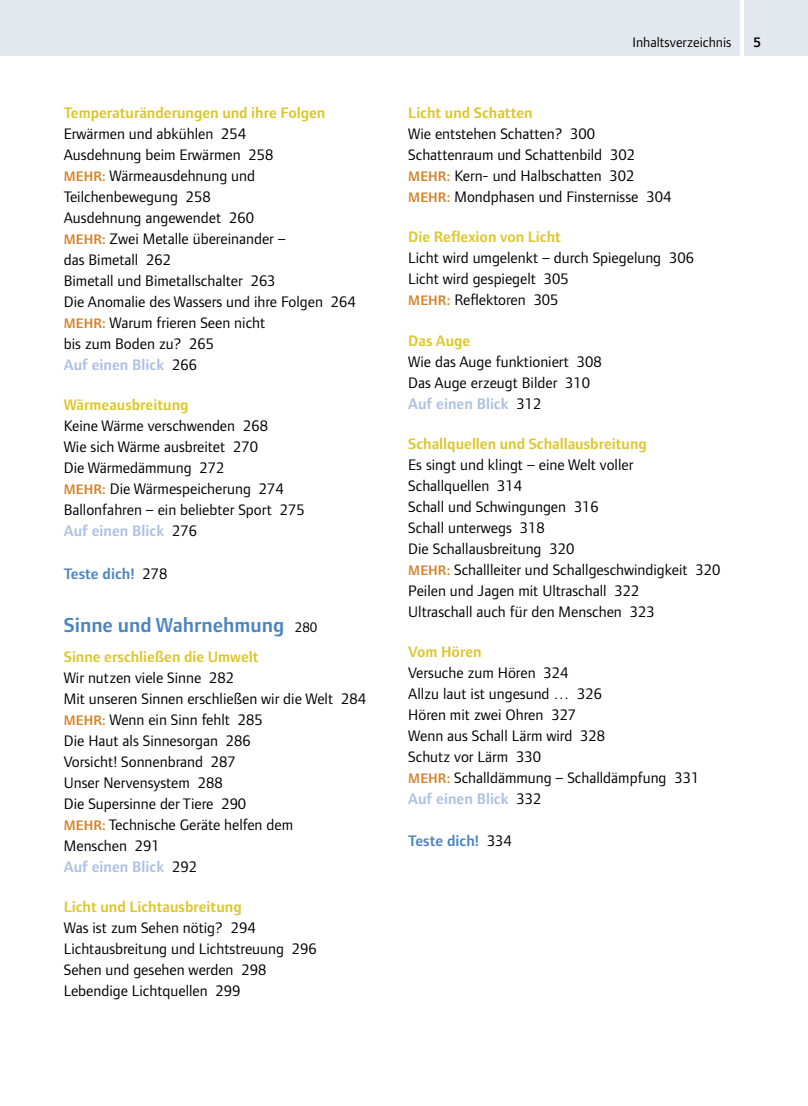
<style>
.page{position:relative;width:808px;height:1106px;background:#fff}
.page>*{position:absolute;margin:0;border:0;box-sizing:border-box;transform-origin:0 0}
._60_1_U1_Inhalt{font:600 21px "Foundry Form Sans";color:#4a84c1}
._64_Inhalt_Fließtext{font:15.75px/21px "Foundry Form Sans";color:#000}
._60_2_U2_Inhalt{font:600 15.75px "Foundry Form Sans";color:#ddc627}
._64_Inhalt_Fließtext-2{font:600 15.75px "Foundry Form Sans";color:#acbfe4}
._64_Inhalt_Fließtext-3{font:600 15.75px "Foundry Form Sans";color:#4a84c1}
._60_3_U2_Inhalt_kl_A{font:600 15.75px "Foundry Form Sans";color:#ddc627}
._72_1_Kolumne_rechts{font:14.25px "Foundry Form Sans";color:#000}
.t1{font:600 14.25px "Foundry Sterling";color:#000}
.s1{font-weight:600;font-size:14.25px;color:#d58127}
.s2{font-weight:400;color:#000}
.s3{font-weight:400;font-size:14.25px;color:#000}
</style>
<div class="page">
<div style="left:744px;top:0;width:64px;height:55px;background:#e2e8ed"></div>
<div style="left:0;top:0;width:740px;height:55px;background:#e2e8ed"></div>
<p class="_60_2_U2_Inhalt" style="left:64px;top:104px;width:263px">Temperaturänderungen und ihre Folgen</p>
<p class="_64_Inhalt_Fließtext" style="left:64px;top:123px;width:184px">Erwärmen und abkühlen 254</p>
<p class="_64_Inhalt_Fließtext" style="left:64px;top:144px;width:211px">Ausdehnung beim Erwärmen 258</p>
<p class="_64_Inhalt_Fließtext" style="left:64px;top:165px;width:193px"><span class="s1">MEHR:</span> Wärmeausdehnung und<br>Teilchenbewegung 258</p>
<p class="_64_Inhalt_Fließtext" style="left:64px;top:207px;width:192px">Ausdehnung angewendet 260</p>
<p class="_64_Inhalt_Fließtext" style="left:64px;top:228px;width:223px"><span class="s1">MEHR:</span> Zwei Metalle übereinander – das Bimetall 262</p>
<p class="_64_Inhalt_Fließtext" style="left:64px;top:270px;width:213px">Bimetall und Bimetallschalter 263</p>
<p class="_64_Inhalt_Fließtext" style="left:64px;top:291px;width:293px">Die Anomalie des Wassers und ihre Folgen 264</p>
<p class="_64_Inhalt_Fließtext" style="left:64px;top:312px;width:203px"><span class="s1">MEHR:</span> Warum frieren Seen nicht bis zum Boden zu? 265</p>
<p class="_64_Inhalt_Fließtext-2" style="left:64px;top:356px;width:135px">Auf einen Blick <span class="s2">266</span></p>
<p class="_60_2_U2_Inhalt" style="left:64px;top:396px;width:126px">Wärmeausbreitung</p>
<p class="_64_Inhalt_Fließtext" style="left:64px;top:415px;width:206px">Keine Wärme verschwenden 268</p>
<p class="_64_Inhalt_Fließtext" style="left:64px;top:436px;width:196px">Wie sich Wärme ausbreitet 270</p>
<p class="_64_Inhalt_Fließtext" style="left:64px;top:457px;width:162px">Die Wärmedämmung 272</p>
<p class="_64_Inhalt_Fließtext" style="left:64px;top:478px;width:221px"><span class="s1">MEHR:</span> Die Wärmespeicherung 274</p>
<p class="_64_Inhalt_Fließtext" style="left:64px;top:499px;width:242px">Ballonfahren – ein beliebter Sport 275</p>
<p class="_64_Inhalt_Fließtext-2" style="left:64px;top:522px;width:135px">Auf einen Blick <span class="s2">276</span></p>
<p class="_64_Inhalt_Fließtext-3" style="left:64px;top:564px;width:105px">Teste dich! <span class="s2">278</span></p>
<p class="_60_1_U1_Inhalt" style="left:64px;top:612px;width:255px">Sinne und Wahrnehmung <span class="s3">280</span></p>
<p class="_60_3_U2_Inhalt_kl_A" style="left:64px;top:647px;width:196px">Sinne erschließen die Umwelt</p>
<p class="_64_Inhalt_Fließtext" style="left:64px;top:667px;width:172px">Wir nutzen viele Sinne 282</p>
<p class="_64_Inhalt_Fließtext" style="left:64px;top:688px;width:304px">Mit unseren Sinnen erschließen wir die Welt 284</p>
<p class="_64_Inhalt_Fließtext" style="left:64px;top:709px;width:200px"><span class="s1">MEHR:</span> Wenn ein Sinn fehlt 285</p>
<p class="_64_Inhalt_Fließtext" style="left:64px;top:730px;width:188px">Die Haut als Sinnesorgan 286</p>
<p class="_64_Inhalt_Fließtext" style="left:64px;top:751px;width:174px">Vorsicht! Sonnenbrand 287</p>
<p class="_64_Inhalt_Fließtext" style="left:64px;top:772px;width:160px">Unser Nervensystem 288</p>
<p class="_64_Inhalt_Fließtext" style="left:64px;top:793px;width:184px">Die Supersinne der Tiere 290</p>
<p class="_64_Inhalt_Fließtext" style="left:64px;top:814px;width:231px"><span class="s1">MEHR:</span> Technische Geräte helfen dem<br>Menschen 291</p>
<p class="_64_Inhalt_Fließtext-2" style="left:64px;top:857px;width:135px">Auf einen Blick <span class="s2">292</span></p>
<p class="_60_2_U2_Inhalt" style="left:64px;top:897px;width:180px">Licht und Lichtausbreitung</p>
<p class="_64_Inhalt_Fließtext" style="left:64px;top:917px;width:193px">Was ist zum Sehen nötig? 294</p>
<p class="_64_Inhalt_Fließtext" style="left:64px;top:938px;width:254px">Lichtausbreitung und Lichtstreuung 296</p>
<p class="_64_Inhalt_Fließtext" style="left:64px;top:959px;width:204px">Sehen und gesehen werden 298</p>
<p class="_64_Inhalt_Fließtext" style="left:64px;top:980px;width:178px">Lebendige Lichtquellen 299</p>
<p class="_72_1_Kolumne_rechts" style="left:632px;top:34px;width:100px">Inhaltsverzeichnis</p>
<p class="t1" style="left:753px;top:34px;width:10px">5</p>
<p class="_60_2_U2_Inhalt" style="left:408px;top:104px;width:126px">Licht und Schatten</p>
<p class="_64_Inhalt_Fließtext" style="left:408px;top:123px;width:188px">Wie entstehen Schatten? 300</p>
<p class="_64_Inhalt_Fließtext" style="left:408px;top:144px;width:228px">Schattenraum und Schattenbild 302</p>
<p class="_64_Inhalt_Fließtext" style="left:408px;top:165px;width:228px"><span class="s1">MEHR:</span> Kern- und Halbschatten 302</p>
<p class="_64_Inhalt_Fließtext" style="left:408px;top:186px;width:265px"><span class="s1">MEHR:</span> Mondphasen und Finsternisse 304</p>
<p class="_60_2_U2_Inhalt" style="left:408px;top:228px;width:154px">Die Reflexion von Licht</p>
<p class="_64_Inhalt_Fließtext" style="left:408px;top:247px;width:287px">Licht wird umgelenkt – durch Spiegelung 306</p>
<p class="_64_Inhalt_Fließtext" style="left:408px;top:268px;width:162px">Licht wird gespiegelt 305</p>
<p class="_64_Inhalt_Fließtext" style="left:408px;top:289px;width:152px"><span class="s1">MEHR:</span> Reflektoren 305</p>
<p class="_60_2_U2_Inhalt" style="left:408px;top:331px;width:64px">Das Auge</p>
<p class="_64_Inhalt_Fließtext" style="left:408px;top:351px;width:195px">Wie das Auge funktioniert 308</p>
<p class="_64_Inhalt_Fließtext" style="left:408px;top:372px;width:183px">Das Auge erzeugt Bilder 310</p>
<p class="_64_Inhalt_Fließtext-2" style="left:408px;top:394px;width:135px">Auf einen Blick <span class="s2">312</span></p>
<p class="_60_2_U2_Inhalt" style="left:408px;top:434px;width:240px">Schallquellen und Schallausbreitung</p>
<p class="_64_Inhalt_Fließtext" style="left:408px;top:454px;width:227px">Es singt und klingt – eine Welt voller<br>Schallquellen 314</p>
<p class="_64_Inhalt_Fließtext" style="left:408px;top:496px;width:192px">Schall und Schwingungen 316</p>
<p class="_64_Inhalt_Fließtext" style="left:408px;top:517px;width:138px">Schall unterwegs 318</p>
<p class="_64_Inhalt_Fließtext" style="left:408px;top:538px;width:168px">Die Schallausbreitung 320</p>
<p class="_64_Inhalt_Fließtext" style="left:408px;top:559px;width:314px"><span class="s1">MEHR:</span> Schallleiter und Schallgeschwindigkeit 320</p>
<p class="_64_Inhalt_Fließtext" style="left:408px;top:580px;width:233px">Peilen und Jagen mit Ultraschall 322</p>
<p class="_64_Inhalt_Fließtext" style="left:408px;top:601px;width:248px">Ultraschall auch für den Menschen 323</p>
<p class="_60_2_U2_Inhalt" style="left:408px;top:642px;width:75px">Vom Hören</p>
<p class="_64_Inhalt_Fließtext" style="left:408px;top:662px;width:162px">Versuche zum Hören 324</p>
<p class="_64_Inhalt_Fließtext" style="left:408px;top:683px;width:195px">Allzu laut ist ungesund … 326</p>
<p class="_64_Inhalt_Fließtext" style="left:408px;top:704px;width:170px">Hören mit zwei Ohren 327</p>
<p class="_64_Inhalt_Fließtext" style="left:408px;top:725px;width:198px">Wenn aus Schall Lärm wird 328</p>
<p class="_64_Inhalt_Fließtext" style="left:408px;top:746px;width:134px">Schutz vor Lärm 330</p>
<p class="_64_Inhalt_Fließtext" style="left:408px;top:767px;width:293px"><span class="s1">MEHR:</span> Schalldämmung – Schalldämpfung 331</p>
<p class="_64_Inhalt_Fließtext-2" style="left:408px;top:789px;width:135px">Auf einen Blick <span class="s2">332</span></p>
<p class="_64_Inhalt_Fließtext-3" style="left:408px;top:831px;width:105px">Teste dich! <span class="s2">334</span></p>
</div>
